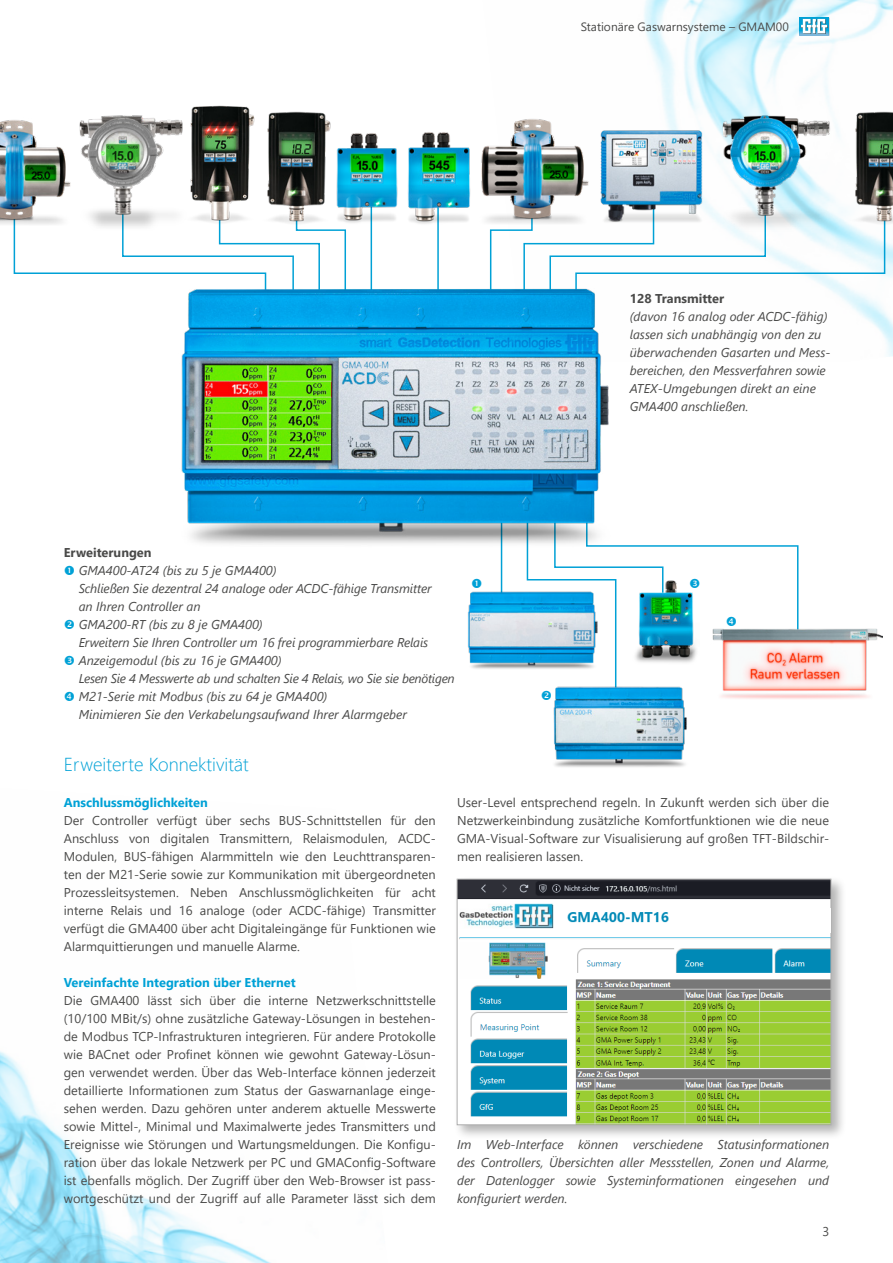
<style>
.page{position:relative;width:893px;height:1263px;background:#fff}
.page>*{position:absolute;margin:0;border:0;box-sizing:border-box;transform-origin:0 0}
.t1{font:300 18.75px "Segoe UI";color:#00a1d6}
.t2{font:12.75px/18px "Segoe UI";color:#4a4a49;text-align:justify}
.t3{font:italic 12.75px/18px "Segoe UI";color:#4a4a49}
.t4{font:italic 12.75px/18px "Segoe UI";letter-spacing:-.02em;color:#4a4a49}
.t5{font:700 12.75px "Segoe UI";color:#00a1d6}
.t6{font:700 12.75px "Segoe UI";color:#4a4a49}
.t7{font:12px "Segoe UI";color:#4a4a49}
</style>
<div class="page">
<img style="left:0;top:1051px;width:271px;height:212px">
<img style="left:644px;top:0;width:249px;height:357px">
<hr style="left:501px;top:516px;width:1px;height:145px;background:#00a1d6">
<hr style="left:437px;top:204px;width:2px;height:116px;background:#00a1d6">
<hr style="left:371px;top:204px;width:1px;height:116px;background:#00a1d6">
<img style="left:481px;top:119px;width:108px;height:103px">
<img style="left:347px;top:133px;width:51px;height:94px">
<img style="left:716px;top:113px;width:116px;height:80px">
<img style="left:408px;top:132px;width:63px;height:95px">
<svg style="left:13px;top:105px;width:334px;height:172px"></svg>
<img style="left:0;top:117px;width:75px;height:128px">
<img style="left:600px;top:130px;width:110px;height:63px">
<svg style="left:489px;top:193px;width:397px;height:129px"></svg>
<img style="left:181px;top:277px;width:435px;height:277px">
<img style="left:799px;top:628px;width:83px;height:71px">
<img style="left:468px;top:588px;width:58px;height:81px">
<img style="left:553px;top:701px;width:134px;height:66px">
<img style="left:842px;top:112px;width:51px;height:114px">
<svg style="left:799px;top:17px;width:30px;height:19px"></svg>
<div style="left:454px;top:876px;width:392px;height:264px;background:#000;opacity:.3"></div>
<img style="left:459px;top:881px;width:370px;height:242px">
<div style="left:457px;top:879px;width:374px;height:246px;border:1px solid #adadad"></div>
<div style="left:672px;top:909px;width:159px;height:24px;background:#fff"></div>
<svg style="left:526px;top:493px;width:273px;height:208px"></svg>
<p class="t7" style="left:581px;top:15px;width:209px">Stationäre Gaswarnsysteme – GMAM00</p>
<p class="t6" style="left:64px;top:540px;width:89px">Erweiterungen</p>
<p class="t3" style="left:79px;top:559px;width:355px">GMA400-AT24 (bis zu 5 je GMA400)<br>Schließen Sie dezentral 24 analoge oder ACDC-fähige Transmitter an Ihren Controller an</p>
<p class="t3" style="left:79px;top:613px;width:351px">GMA200-RT (bis zu 8 je GMA400)<br>Erweitern Sie Ihren Controller um 16 frei programmierbare Relais</p>
<p class="t4" style="left:79px;top:649px;width:378px">Anzeigemodul (bis zu 16 je GMA400)<br>Lesen Sie 4 Messwerte ab und schalten Sie 4 Relais, wo Sie sie benötigen</p>
<p class="t3" style="left:79px;top:685px;width:330px">M21-Serie mit Modbus (bis zu 64 je GMA400)<br>Minimieren Sie den Verkabelungsaufwand Ihrer Alarmgeber</p>
<p class="t1" style="left:64px;top:747px;width:186px">Erweiterte Konnektivität</p>
<p class="t6" style="left:630px;top:286px;width:96px">128 Transmitter</p>
<p class="t3" style="left:630px;top:305px;width:202px">(davon 16 analog oder ACDC-fähig) lassen sich unabhängig von den zu überwachenden Gasarten und Mess&shy;bereichen, den Messverfahren sowie<br>ATEX-Umgebungen direkt an eine<br>GMA400 anschließen.</p>
<p class="t5" style="left:64px;top:790px;width:146px">Anschlussmöglichkeiten</p>
<p class="t2" style="left:64px;top:810px;width:374px">Der Controller verfügt über sechs BUS-Schnittstellen für den Anschluss von digitalen Transmittern, Relaismodulen, ACDC-Modulen, BUS-fähigen Alarmmitteln wie den Leuchttransparen&shy;ten der M21-Serie sowie zur Kommunikation mit übergeordneten Prozessleitsystemen. Neben Anschlussmöglichkeiten für acht interne Relais und 16 analoge (oder ACDC-fähige) Transmitter verfügt die GMA400 über acht Digitaleingänge für Funktionen wie Alarmquittierungen und manuelle Alarme.</p>
<p class="t5" style="left:64px;top:970px;width:233px">Vereinfachte Integration über Ethernet</p>
<p class="t2" style="left:64px;top:990px;width:374px">Die GMA400 lässt sich über die interne Netzwerkschnittstelle (10/100 MBit/s) ohne zusätzliche Gateway-Lösungen in bestehen&shy;de Modbus TCP-Infrastrukturen integrieren. Für andere Protokolle wie BACnet oder Profinet können wie gewohnt Gateway-Lösun&shy;gen verwendet werden. Über das Web-Interface können jederzeit detaillierte Informationen zum Status der Gaswarnanlage einge&shy;sehen werden. Dazu gehören unter anderem aktuelle Messwerte sowie Mittel-, Minimal und Maximalwerte jedes Transmitters und Ereignisse wie Störungen und Wartungsmeldungen. Die Konfigu&shy;ration über das lokale Netzwerk per PC und GMAConfig-Software ist ebenfalls möglich. Der Zugriff über den Web-Browser ist pass&shy;wortgeschützt und der Zugriff auf alle Parameter lässt sich dem</p>
<p class="t2" style="left:457px;top:792px;width:374px">User-Level entsprechend regeln. In Zukunft werden sich über die Netzwerkeinbindung zusätzliche Komfortfunktionen wie die neue GMA-Visual-Software zur Visualisierung auf großen TFT-Bildschir&shy;men realisieren lassen.</p>
<p class="t3" style="left:457px;top:1133px;width:374px;text-align:justify">Im Web-Interface können verschiedene Statusinformationen des Controllers, Übersichten aller Messstellen, Zonen und Alarme, der Datenlogger sowie Systeminformationen eingesehen und konfiguriert werden.</p>
<p class="t2" style="left:822px;top:1221px;width:8px">3</p>
</div>
